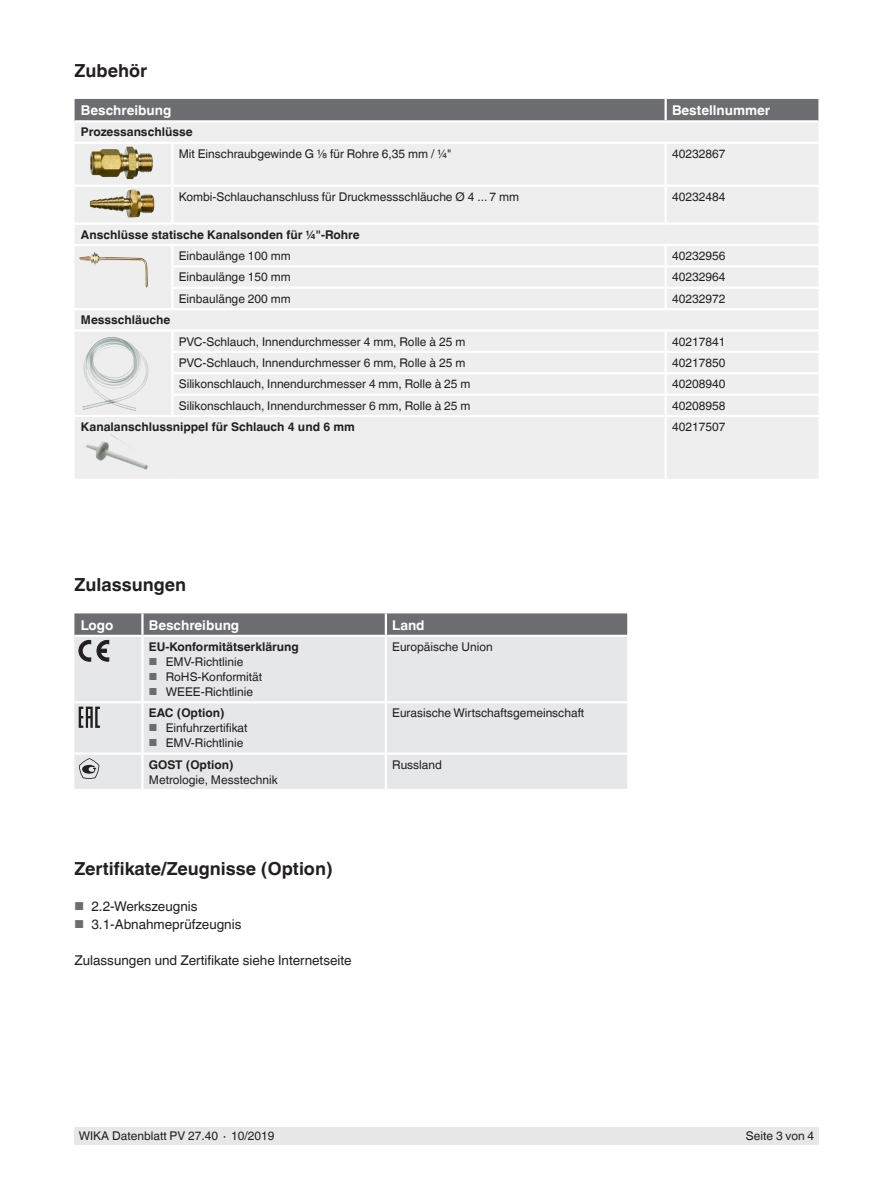
<style>
.page{position:relative;width:893px;height:1188px;background:#fff}
.page>*{position:absolute;margin:0;border:0;box-sizing:border-box;transform-origin:0 0}
.t1{font:700 18px "Helvetica World";color:#231f20}
.t2{font:13.5px "Helvetica World";color:#231f20}
.t3{font:700 13.5px "Helvetica World";color:#fff}
.t4{font:12px "Helvetica World";color:#231f20}
.t5{font:700 12px "Helvetica World";color:#231f20}
.s1{font-size:10.2px;color:#6c6d70}
.s2{font-size:11.55px;color:#6c6d70}
</style>
<div class="page">
<div style="left:74px;top:1128px;width:745px;height:17px;background:#e6e7e9"></div>
<div style="left:75px;top:99px;width:743px;height:21px;background:#6c6d70"></div>
<div style="left:75px;top:123px;width:743px;height:356px;background:#eeeeef"></div>
<hr style="left:664px;top:99px;width:3px;height:21px;background:#fff">
<hr style="left:172px;top:185px;width:494px;height:2px;background:#fff">
<hr style="left:666px;top:185px;width:152px;height:2px;background:#fff">
<hr style="left:172px;top:223px;width:494px;height:2px;background:#fff">
<hr style="left:666px;top:223px;width:152px;height:2px;background:#fff">
<hr style="left:171px;top:265px;width:495px;height:3px;background:#fff">
<hr style="left:666px;top:265px;width:152px;height:3px;background:#fff">
<hr style="left:171px;top:287px;width:495px;height:2px;background:#fff">
<hr style="left:666px;top:287px;width:152px;height:2px;background:#fff">
<hr style="left:171px;top:351px;width:495px;height:2px;background:#fff">
<hr style="left:666px;top:351px;width:152px;height:2px;background:#fff">
<hr style="left:171px;top:372px;width:495px;height:2px;background:#fff">
<hr style="left:666px;top:372px;width:152px;height:2px;background:#fff">
<hr style="left:171px;top:393px;width:495px;height:3px;background:#fff">
<hr style="left:666px;top:393px;width:152px;height:3px;background:#fff">
<hr style="left:666px;top:142px;width:152px;height:2px;background:#fff">
<hr style="left:75px;top:244px;width:97px;height:2px;background:#fff">
<hr style="left:666px;top:244px;width:152px;height:2px;background:#fff">
<hr style="left:75px;top:308px;width:97px;height:2px;background:#fff">
<hr style="left:172px;top:308px;width:494px;height:2px;background:#fff">
<hr style="left:666px;top:308px;width:152px;height:2px;background:#fff">
<hr style="left:75px;top:329px;width:97px;height:3px;background:#fff">
<hr style="left:172px;top:329px;width:494px;height:3px;background:#fff">
<hr style="left:666px;top:329px;width:152px;height:3px;background:#fff">
<hr style="left:172px;top:142px;width:494px;height:2px;background:#fff">
<hr style="left:171px;top:144px;width:2px;height:41px;background:#fff">
<hr style="left:664px;top:144px;width:3px;height:41px;background:#fff">
<hr style="left:171px;top:187px;width:2px;height:36px;background:#fff">
<hr style="left:664px;top:187px;width:3px;height:36px;background:#fff">
<hr style="left:172px;top:244px;width:494px;height:2px;background:#fff">
<hr style="left:664px;top:246px;width:3px;height:19px;background:#fff">
<hr style="left:664px;top:268px;width:3px;height:19px;background:#fff">
<svg style="left:171px;top:246px;width:2px;height:62px"></svg>
<hr style="left:664px;top:289px;width:3px;height:19px;background:#fff">
<hr style="left:664px;top:332px;width:3px;height:19px;background:#fff">
<hr style="left:664px;top:353px;width:3px;height:19px;background:#fff">
<hr style="left:664px;top:374px;width:3px;height:19px;background:#fff">
<svg style="left:171px;top:332px;width:2px;height:83px"></svg>
<hr style="left:664px;top:396px;width:3px;height:19px;background:#fff">
<hr style="left:664px;top:417px;width:3px;height:62px;background:#fff">
<hr style="left:75px;top:142px;width:97px;height:2px;background:#fff">
<hr style="left:75px;top:185px;width:97px;height:2px;background:#fff">
<hr style="left:75px;top:223px;width:97px;height:2px;background:#fff">
<hr style="left:75px;top:415px;width:97px;height:2px;background:#fff">
<hr style="left:172px;top:415px;width:494px;height:2px;background:#fff">
<hr style="left:666px;top:415px;width:152px;height:2px;background:#fff">
<img style="left:87px;top:144px;width:67px;height:36px">
<img style="left:88px;top:187px;width:67px;height:34px">
<img style="left:79px;top:249px;width:71px;height:39px">
<img style="left:79px;top:335px;width:70px;height:78px">
<img style="left:83px;top:434px;width:71px;height:45px">
<div style="left:74px;top:661px;width:553px;height:128px;background:#e6e7e9"></div>
<hr style="left:142px;top:701px;width:244px;height:2px;background:#fff">
<hr style="left:142px;top:752px;width:244px;height:3px;background:#fff">
<hr style="left:74px;top:701px;width:68px;height:2px;background:#fff">
<hr style="left:74px;top:752px;width:68px;height:3px;background:#fff">
<hr style="left:386px;top:701px;width:241px;height:2px;background:#fff">
<hr style="left:386px;top:752px;width:241px;height:3px;background:#fff">
<hr style="left:385px;top:637px;width:2px;height:64px;background:#fff">
<hr style="left:141px;top:637px;width:3px;height:64px;background:#fff">
<hr style="left:385px;top:703px;width:2px;height:49px;background:#fff">
<hr style="left:385px;top:755px;width:2px;height:34px;background:#fff">
<hr style="left:141px;top:703px;width:3px;height:49px;background:#fff">
<hr style="left:141px;top:755px;width:3px;height:34px;background:#fff">
<svg style="left:74px;top:613px;width:553px;height:48px;background:#afb0b2"></svg>
<svg style="left:79px;top:707px;width:21px;height:21px"></svg>
<svg style="left:79px;top:758px;width:20px;height:21px"></svg>
<h1 class="t1" style="left:75px;top:60px;width:74px">Zubehör</h1>
<p class="t3" style="left:81px;top:102px;width:92px">Beschreibung</p>
<p class="t3" style="left:672px;top:102px;width:100px">Bestellnummer</p>
<p class="t5" style="left:81px;top:125px;width:113px">Prozessanschlüsse</p>
<p class="t4" style="left:179px;top:147px;width:274px">Mit Einschraubgewinde G ⅛ für Rohre 6,35 mm / ¼"</p>
<p class="t4" style="left:672px;top:147px;width:55px">40232867</p>
<p class="t4" style="left:179px;top:190px;width:342px">Kombi-Schlauchanschluss für Druckmessschläuche Ø 4 ... 7 mm</p>
<p class="t4" style="left:672px;top:190px;width:55px">40232484</p>
<p class="t5" style="left:81px;top:227px;width:280px">Anschlüsse statische Kanalsonden für ¼"-Rohre</p>
<p class="t4" style="left:179px;top:249px;width:114px">Einbaulänge 100 mm</p>
<p class="t4" style="left:672px;top:249px;width:55px">40232956</p>
<p class="t4" style="left:179px;top:270px;width:114px">Einbaulänge 150 mm</p>
<p class="t4" style="left:672px;top:270px;width:55px">40232964</p>
<p class="t4" style="left:179px;top:292px;width:114px">Einbaulänge 200 mm</p>
<p class="t4" style="left:672px;top:292px;width:55px">40232972</p>
<p class="t5" style="left:81px;top:313px;width:91px">Messschläuche</p>
<p class="t4" style="left:179px;top:334px;width:288px">PVC-Schlauch, Innendurchmesser 4 mm, Rolle à 25 m</p>
<p class="t4" style="left:672px;top:334px;width:55px">40217841</p>
<p class="t4" style="left:179px;top:356px;width:288px">PVC-Schlauch, Innendurchmesser 6 mm, Rolle à 25 m</p>
<p class="t4" style="left:672px;top:356px;width:55px">40217850</p>
<p class="t4" style="left:179px;top:377px;width:293px">Silikonschlauch, Innendurchmesser 4 mm, Rolle à 25 m</p>
<p class="t4" style="left:672px;top:377px;width:55px">40208940</p>
<p class="t4" style="left:179px;top:398px;width:293px">Silikonschlauch, Innendurchmesser 6 mm, Rolle à 25 m</p>
<p class="t4" style="left:672px;top:398px;width:55px">40208958</p>
<p class="t5" style="left:81px;top:420px;width:275px">Kanalanschlussnippel für Schlauch 4 und 6 mm</p>
<p class="t4" style="left:672px;top:420px;width:55px">40217507</p>
<h1 class="t1" style="left:74px;top:574px;width:113px">Zulassungen</h1>
<p class="t3" style="left:81px;top:617px;width:34px">Logo</p>
<p class="t3" style="left:149px;top:617px;width:92px">Beschreibung</p>
<p class="t3" style="left:392px;top:617px;width:34px">Land</p>
<p class="t5" style="left:149px;top:640px;width:152px">EU-Konformitätserklärung</p>
<p class="t4" style="left:149px;top:655px;width:96px"><span class="s1">■</span> EMV-Richtlinie</p>
<p class="t4" style="left:149px;top:670px;width:115px"><span class="s1">■</span> RoHS-Konformität</p>
<p class="t4" style="left:149px;top:685px;width:106px"><span class="s1">■</span> WEEE-Richtlinie</p>
<p class="t4" style="left:392px;top:640px;width:102px">Europäische Union</p>
<p class="t5" style="left:149px;top:706px;width:77px">EAC (Option)</p>
<p class="t4" style="left:149px;top:721px;width:100px"><span class="s1">■</span> Einfuhrzertifikat</p>
<p class="t4" style="left:149px;top:736px;width:96px"><span class="s1">■</span> EMV-Richtlinie</p>
<p class="t5" style="left:149px;top:757px;width:86px">GOST (Option)</p>
<p class="t4" style="left:149px;top:772px;width:130px">Metrologie, Messtechnik</p>
<h1 class="t1" style="left:74px;top:858px;width:260px">Zertifikate/Zeugnisse (Option)</h1>
<p class="t2" style="left:74px;top:899px;width:125px"><span class="s2">■</span> 2.2-Werkszeugnis</p>
<p class="t2" style="left:74px;top:917px;width:169px"><span class="s2">■</span> 3.1-Abnahmeprüfzeugnis</p>
<p class="t2" style="left:74px;top:953px;width:279px">Zulassungen und Zertifikate siehe Internetseite</p>
<p class="t4" style="left:392px;top:706px;width:194px">Eurasische Wirtschaftsgemeinschaft</p>
<p class="t4" style="left:392px;top:757px;width:51px">Russland</p>
<p class="t4" style="left:79px;top:1129px;width:197px">WIKA Datenblatt PV 27.40 ∙ 10/2019</p>
<p class="t4" style="left:746px;top:1129px;width:70px">Seite 3 von 4</p>
</div>
